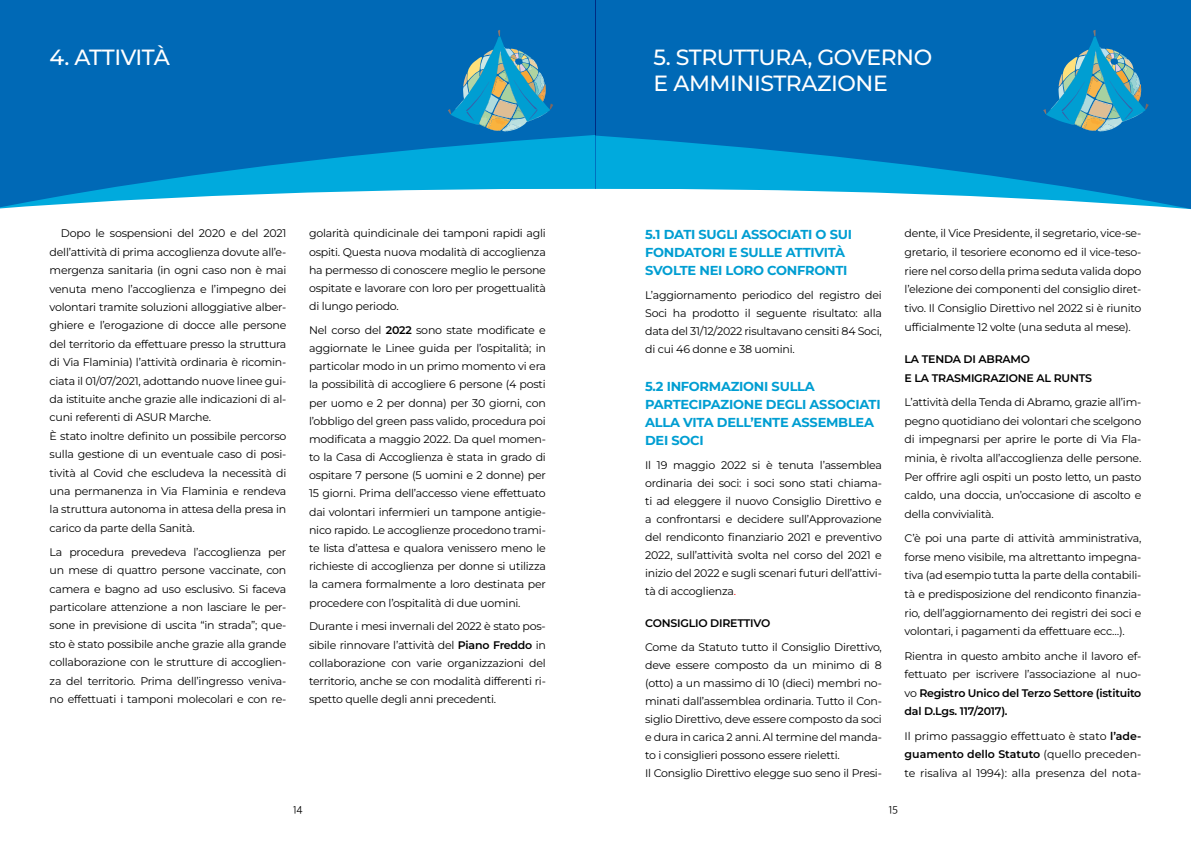
<style>
.page{position:relative;width:1191px;height:842px;background:#fff}
.page>*{position:absolute;margin:0;border:0;box-sizing:border-box;transform-origin:0 0}
.t1{font:500 22px/26px "Montserrat";letter-spacing:-.02em;color:#fff}
.t2{font:700 13px/18px "Montserrat";letter-spacing:-.02em;color:#009ed2}
.t3{font:11px/18.4px "Montserrat";letter-spacing:-.02em;color:#000;text-align:justify}
.t4{font:600 11px/18.6px "Montserrat";letter-spacing:-.02em;color:#000}
.t5{font:300 11px "Apple SD Gothic Neo";color:#000}
.s1{font-weight:600}
.s2{color:#f00}
</style>
<div class="page">
<svg style="left:0;top:0;width:595px;height:209px;background:#127dc1"></svg>
<svg style="left:595px;top:0;width:596px;height:210px;background:#137ec1"></svg>
<img style="left:1043px;top:30px;width:105px;height:102px">
<img style="left:448px;top:30px;width:105px;height:102px">
<h1 class="t1" style="left:50px;top:44px;width:122px">4. ATTIVITÀ</h1>
<p class="t3" style="left:50px;top:224px;width:238px;text-align:left;text-indent:11px">Dopo le sospensioni del 2020 e del 2021 dell’attività di prima accoglienza dovute all’e&shy;mergenza sanitaria (in ogni caso non è mai venuta meno l’accoglienza e l’impegno dei volontari tramite soluzioni alloggiative alber&shy;ghiere e l’erogazione di docce alle persone del territorio da effettuare presso la struttura di Via Flaminia) l’attività ordinaria è ricomin&shy;ciata il 01/07/2021, adottando nuove linee gui&shy;da istituite anche grazie alle indicazioni di al&shy;cuni referenti di ASUR Marche.<br>È stato inoltre definito un possibile percorso sulla gestione di un eventuale caso di posi&shy;tività al Covid che escludeva la necessità di una permanenza in Via Flaminia e rendeva la struttura autonoma in attesa della presa in carico da parte della Sanità.</p>
<p class="t3" style="left:50px;top:542px;width:238px">La procedura prevedeva l’accoglienza per un mese di quattro persone vaccinate, con camera e bagno ad uso esclusivo. Si faceva particolare attenzione a non lasciare le per&shy;sone in previsione di uscita “in strada”; que&shy;sto è stato possibile anche grazie alla grande collaborazione con le strutture di accoglien&shy;za del territorio. Prima dell’ingresso veniva&shy;no effettuati i tamponi molecolari e con re-</p>
<p class="t3" style="left:309px;top:224px;width:238px">golarità quindicinale dei tamponi rapidi agli ospiti. Questa nuova modalità di accoglienza ha permesso di conoscere meglio le persone ospitate e lavorare con loro per progettualità di lungo periodo.</p>
<p class="t3" style="left:309px;top:321px;width:238px">Nel corso del <span class="s1">2022</span> sono state modificate e aggiornate le Linee guida per l’ospitalità; in particolar modo in un primo momento vi era la possibilità di accogliere 6 persone (4 posti per uomo e 2 per donna) per 30 giorni, con l’obbligo del green pass valido, procedura poi modificata a maggio 2022. Da quel momen&shy;to la Casa di Accoglienza è stata in grado di ospitare 7 persone (5 uomini e 2 donne) per 15 giorni. Prima dell’accesso viene effettuato dai volontari infermieri un tampone antigie&shy;nico rapido. Le accoglienze procedono trami&shy;te lista d’attesa e qualora venissero meno le richieste di accoglienza per donne si utilizza la camera formalmente a loro destinata per procedere con l’ospitalità di due uomini.</p>
<p class="t3" style="left:309px;top:617px;width:238px">Durante i mesi invernali del 2022 è stato pos&shy;sibile rinnovare l’attività del <span class="s1">Piano Freddo</span> in collaborazione con varie organizzazioni del territorio, anche se con modalità differenti ri&shy;spetto quelle degli anni precedenti.</p>
<h1 class="t1" style="left:653px;top:44px;width:280px">5. STRUTTURA, GOVERNO<br>E AMMINISTRAZIONE</h1>
<p class="t2" style="left:645px;top:225px;width:208px">5.1 DATI SUGLI ASSOCIATI O SUI<br>FONDATORI E SULLE ATTIVITÀ<br>SVOLTE NEI LORO CONFRONTI</p>
<p class="t3" style="left:645px;top:286px;width:238px;line-height:18px">L’aggiornamento periodico del registro dei Soci ha prodotto il seguente risultato: alla data del 31/12/2022 risultavano censiti 84 Soci, di cui 46 donne e 38 uomini.</p>
<p class="t2" style="left:645px;top:377px;width:237px">5.2 INFORMAZIONI SULLA<br>PARTECIPAZIONE DEGLI ASSOCIATI<br>ALLA VITA DELL’ENTE ASSEMBLEA<br>DEI SOCI</p>
<p class="t3" style="left:645px;top:455px;width:238px;line-height:18px">Il 19 maggio 2022 si è tenuta l’assemblea ordinaria dei soci: i soci sono stati chiama&shy;ti ad eleggere il nuovo Consiglio Direttivo e a confrontarsi e decidere sull’Approvazione del rendiconto finanziario 2021 e preventivo 2022, sull’attività svolta nel corso del 2021 e inizio del 2022 e sugli scenari futuri dell’attivi&shy;tà di accoglienza<span class="s2">.</span></p>
<p class="t4" style="left:645px;top:613px;width:127px">CONSIGLIO DIRETTIVO</p>
<p class="t3" style="left:645px;top:637px;width:238px;line-height:18px;text-align:left">Come da Statuto tutto il Consiglio Direttivo, deve essere composto da un minimo di 8 (otto) a un massimo di 10 (dieci) membri no&shy;minati dall’assemblea ordinaria. Tutto il Con&shy;siglio Direttivo, deve essere composto da soci e dura in carica 2 anni. Al termine del manda&shy;to i consiglieri possono essere rieletti.<br>Il Consiglio Direttivo elegge suo seno il Presi-</p>
<p class="t3" style="left:904px;top:224px;width:238px">dente, il Vice Presidente, il segretario, vice-se&shy;gretario, il tesoriere economo ed il vice-teso&shy;riere nel corso della prima seduta valida dopo l’elezione dei componenti del consiglio diret&shy;tivo. Il Consiglio Direttivo nel 2022 si è riunito ufficialmente 12 volte (una seduta al mese).</p>
<p class="t4" style="left:904px;top:350px;width:189px">LA TENDA DI ABRAMO<br>E LA TRASMIGRAZIONE AL RUNTS</p>
<p class="t3" style="left:904px;top:393px;width:238px">L’attività della Tenda di Abramo, grazie all’im&shy;pegno quotidiano dei volontari che scelgono di impegnarsi per aprire le porte di Via Fla&shy;minia, è rivolta all’accoglienza delle persone.<br>Per offrire agli ospiti un posto letto, un pasto caldo, una doccia, un’occasione di ascolto e della convivialità.</p>
<p class="t3" style="left:904px;top:529px;width:238px">C’è poi una parte di attività amministrativa, forse meno visibile, ma altrettanto impegna&shy;tiva (ad esempio tutta la parte della contabili&shy;tà e predisposizione del rendiconto finanzia&shy;rio, dell’aggiornamento dei registri dei soci e volontari, i pagamenti da effettuare ecc…).</p>
<p class="t3" style="left:904px;top:646px;width:238px">Rientra in questo ambito anche il lavoro ef&shy;fettuato per iscrivere l’associazione al nuo&shy;vo <span class="s1">Registro Unico del Terzo Settore (istituito dal D.Lgs. 117/2017).</span></p>
<p class="t3" style="left:904px;top:726px;width:238px">Il primo passaggio effettuato è stato <span class="s1">l’ade&shy;guamento dello Statuto</span> (quello preceden&shy;te risaliva al 1994): alla presenza del nota-</p>
<p class="t5" style="left:293px;top:804px;width:12px">14</p>
<p class="t5" style="left:888px;top:804px;width:11px">15</p>
</div>
